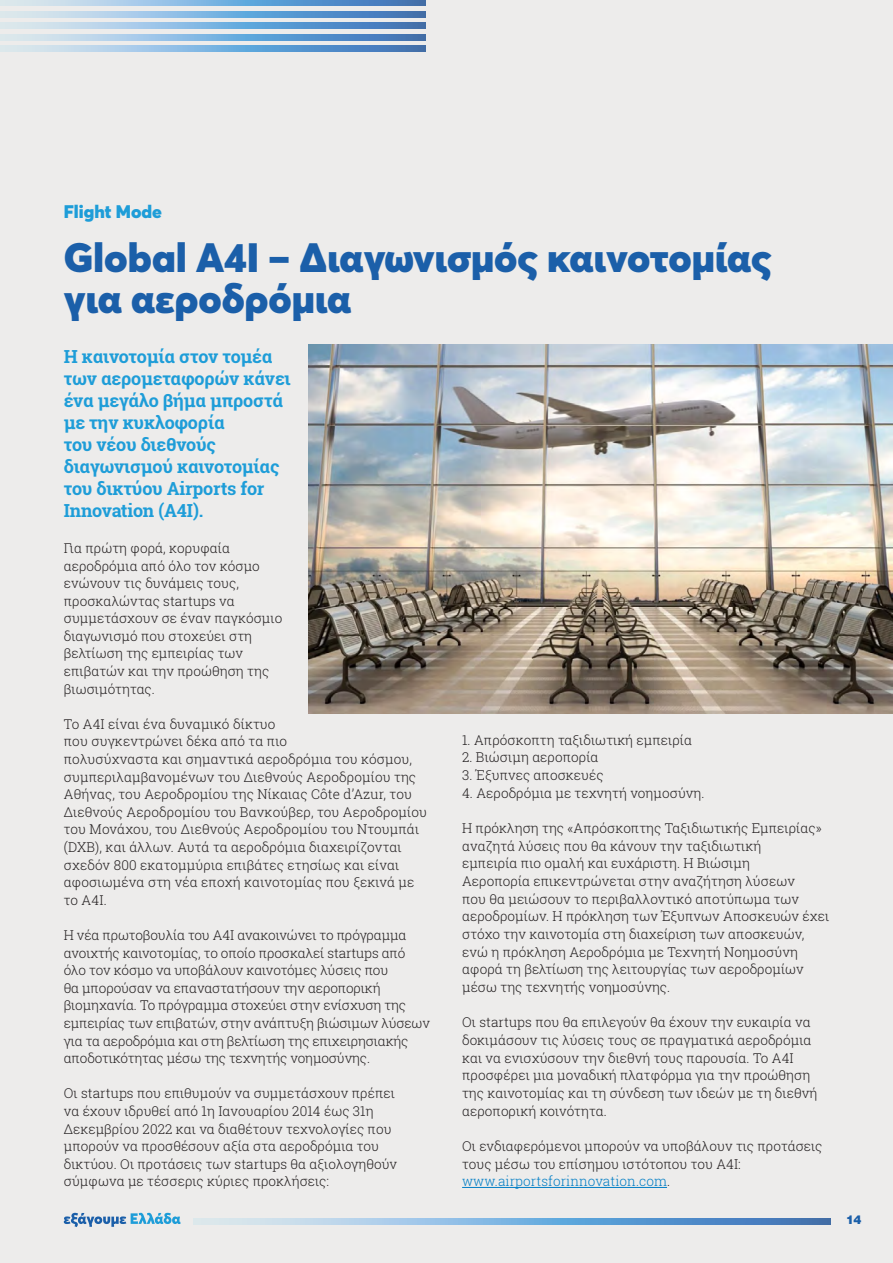
<style>
.page{position:relative;width:893px;height:1263px;background:#edeceb}
.page>*{position:absolute;margin:0;border:0;box-sizing:border-box;transform-origin:0 0}
.t1{font:900 40.5px/40.5px "Averta";color:#1b5fa9}
.t2{font:700 18px/21.9px "Roboto Slab";letter-spacing:-.01em;color:#1e9dd8}
.t3{font:900 18px "Averta";color:#1e9dd8}
.t4{font:300 13.5px/17.5px "Roboto Slab";letter-spacing:.005em;color:#231f20}
.t5{font:900 12px "UB Helvetica";color:#1b5fa9}
.s1{color:#007dc5}
</style>
<div class="page">
<svg style="left:0;top:0;width:426px;height:6px;background:#83b0d9"></svg>
<svg style="left:0;top:23px;width:426px;height:6px;background:#83b0d9"></svg>
<svg style="left:0;top:46px;width:426px;height:5px;background:#83b0d9"></svg>
<svg style="left:0;top:11px;width:426px;height:6px;background:#83b0d9"></svg>
<svg style="left:0;top:34px;width:426px;height:6px;background:#83b0d9"></svg>
<svg style="left:64px;top:1213px;width:117px;height:14px"></svg>
<svg style="left:194px;top:1219px;width:637px;height:5px;background:#83b0d9"></svg>
<hr style="left:462px;top:1187px;width:205px;height:1px;background:#007dc5">
<img style="left:309px;top:344px;width:584px;height:370px">
<h2 class="t3" style="left:64px;top:200px;width:100px">Flight Mode</h2>
<h1 class="t1" style="left:64px;top:237px;width:709px">Global A4I – Διαγωνισμός καινοτομίας για αεροδρόμια</h1>
<h2 class="t2" style="left:64px;top:346px;width:228px">Η καινοτομία στον τομέα των αερομεταφορών κάνει ένα μεγάλο βήμα μπροστά με την κυκλοφορία<br>του νέου διεθνούς διαγωνισμού καινοτομίας του δικτύου Airports for<br>Innovation (A4I).</h2>
<p class="t4" style="left:64px;top:539px;width:220px">Για πρώτη φορά, κορυφαία αεροδρόμια από όλο τον κόσμο ενώνουν τις δυνάμεις τους, προσκαλώντας startups να συμμετάσχουν σε έναν παγκόσμιο διαγωνισμό που στοχεύει στη βελτίωση της εμπειρίας των επιβατών και την προώθηση της βιωσιμότητας.</p>
<p class="t4" style="left:64px;top:715px;width:365px">Το A4I είναι ένα δυναμικό δίκτυο<br>που συγκεντρώνει δέκα από τα πιο<br>πολυσύχναστα και σημαντικά αεροδρόμια του κόσμου, συμπεριλαμβανομένων του Διεθνούς Αεροδρομίου της Αθήνας, του Αεροδρομίου της Νίκαιας Côte d’Azur, του Διεθνούς Αεροδρομίου του Βανκούβερ, του Αεροδρομίου του Μονάχου, του Διεθνούς Αεροδρομίου του Ντουμπάι (DXB), και άλλων. Αυτά τα αεροδρόμια διαχειρίζονται σχεδόν 800 εκατομμύρια επιβάτες ετησίως και είναι αφοσιωμένα στη νέα εποχή καινοτομίας που ξεκινά με το A4I.</p>
<p class="t4" style="left:64px;top:926px;width:368px">Η νέα πρωτοβουλία του A4I ανακοινώνει το πρόγραμμα ανοιχτής καινοτομίας, το οποίο προσκαλεί startups από όλο τον κόσμο να υποβάλουν καινοτόμες λύσεις που<br>θα μπορούσαν να επαναστατήσουν την αεροπορική βιομηχανία. Το πρόγραμμα στοχεύει στην ενίσχυση της εμπειρίας των επιβατών, στην ανάπτυξη βιώσιμων λύσεων για τα αεροδρόμια και στη βελτίωση της επιχειρησιακής αποδοτικότητας μέσω της τεχνητής νοημοσύνης.</p>
<p class="t4" style="left:64px;top:1084px;width:335px">Οι startups που επιθυμούν να συμμετάσχουν πρέπει να έχουν ιδρυθεί από 1η Ιανουαρίου 2014 έως 31η Δεκεμβρίου 2022 και να διαθέτουν τεχνολογίες που μπορούν να προσθέσουν αξία στα αεροδρόμια του δικτύου. Οι προτάσεις των startups θα αξιολογηθούν σύμφωνα με τέσσερις κύριες προκλήσεις:</p>
<p class="t4" style="left:462px;top:731px;width:231px">1. Απρόσκοπτη ταξιδιωτική εμπειρία</p>
<p class="t4" style="left:462px;top:748px;width:138px">2. Βιώσιμη αεροπορία</p>
<p class="t4" style="left:462px;top:766px;width:143px">3. Έξυπνες αποσκευές</p>
<p class="t4" style="left:462px;top:784px;width:244px">4. Αεροδρόμια με τεχνητή νοημοσύνη.</p>
<p class="t4" style="left:462px;top:819px;width:369px">Η πρόκληση της «Απρόσκοπτης Ταξιδιωτικής Εμπειρίας» αναζητά λύσεις που θα κάνουν την ταξιδιωτική<br>εμπειρία πιο ομαλή και ευχάριστη. Η Βιώσιμη<br>Αεροπορία επικεντρώνεται στην αναζήτηση λύσεων<br>που θα μειώσουν το περιβαλλοντικό αποτύπωμα των αεροδρομίων. Η πρόκληση των Έξυπνων Αποσκευών έχει στόχο την καινοτομία στη διαχείριση των αποσκευών, ενώ η πρόκληση Αεροδρόμια με Τεχνητή Νοημοσύνη αφορά τη βελτίωση της λειτουργίας των αεροδρομίων μέσω της τεχνητής νοημοσύνης.</p>
<p class="t4" style="left:462px;top:1013px;width:357px">Οι startups που θα επιλεγούν θα έχουν την ευκαιρία να δοκιμάσουν τις λύσεις τους σε πραγματικά αεροδρόμια και να ενισχύσουν την διεθνή τους παρουσία. Το A4I προσφέρει μια μοναδική πλατφόρμα για την προώθηση της καινοτομίας και τη σύνδεση των ιδεών με τη διεθνή αεροπορική κοινότητα.</p>
<p class="t4" style="left:462px;top:1137px;width:362px">Οι ενδιαφερόμενοι μπορούν να υποβάλουν τις προτάσεις τους μέσω του επίσημου ιστότοπου του A4I: <span class="s1">www.airportsforinnovation.com</span>.</p>
<p class="t5" style="left:846px;top:1212px;width:17px">14</p>
</div>
